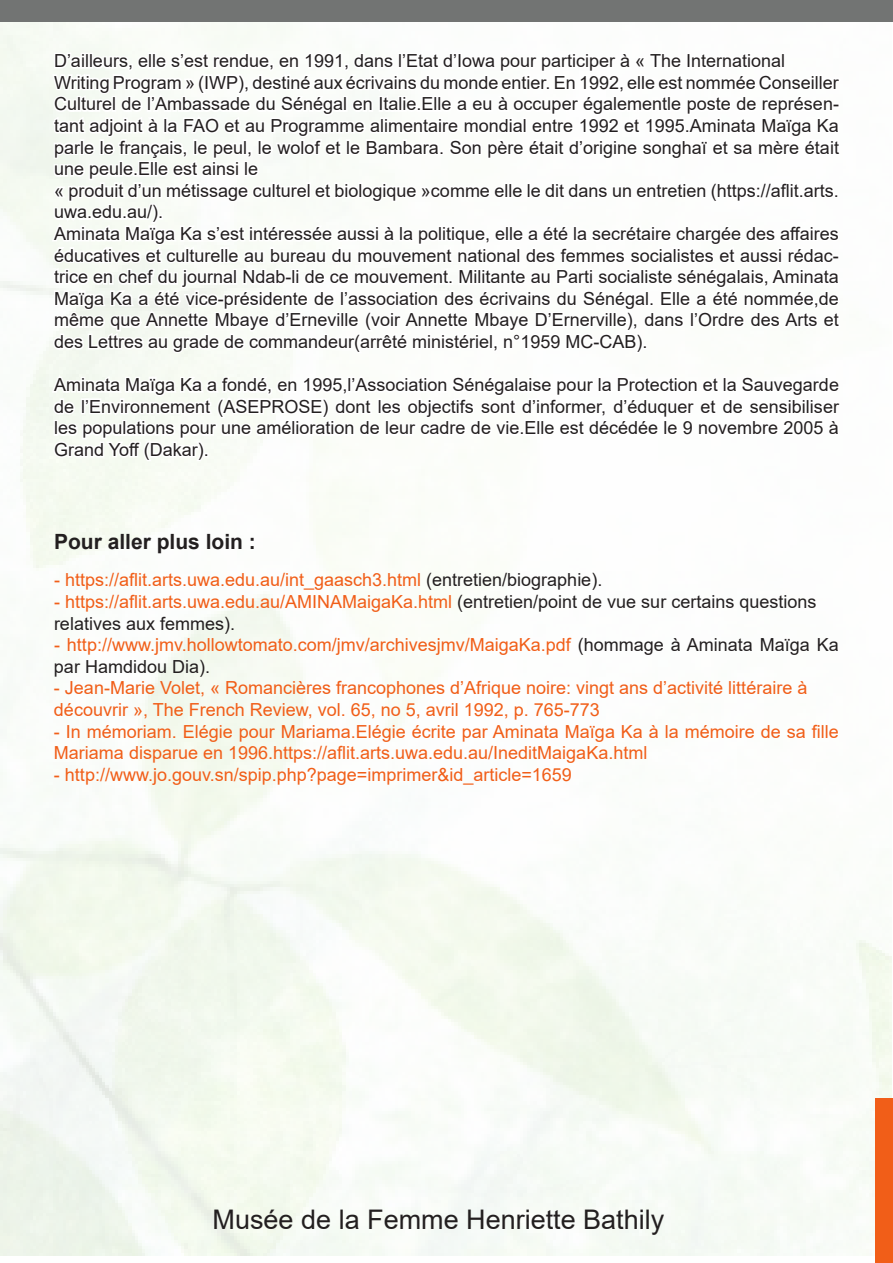
<style>
.page{position:relative;width:893px;height:1263px;background:#fff}
.page>*{position:absolute;margin:0;border:0;box-sizing:border-box;transform-origin:0 0}
.t1{font:27px "Arial";color:#231f20}
.t2{font:700 21px "Arial";color:#231f20}
.t3{font:18px/21.6px "Arial";color:#231f20}
.t4{font:18px/21.6px "Arial";color:#f15e18}
.s1{color:#231f20}
.s2{color:#f15e18}
</style>
<div class="page">
<div style="left:875px;top:1098px;width:18px;height:165px;background:#f15e18"></div>
<div style="left:0;top:0;width:893px;height:21px;background:#727473"></div>
<svg style="left:50px;top:35px;width:793px;height:429px"></svg>
<p class="t3" style="left:54px;top:50px;width:786px">D’ailleurs, elle s’est rendue, en 1991, dans l’Etat d’Iowa pour participer à « The International Writing Program » (IWP), destiné aux écrivains du monde entier. En 1992, elle est nommée Conseiller Culturel de l’Ambassade du Sénégal en Italie.Elle a eu à occuper égalementle poste de représen&shy;tant adjoint à la FAO et au Programme alimentaire mondial entre 1992 et 1995.Aminata Maïga Ka parle le français, le peul, le wolof et le Bambara. Son père était d’origine songhaï et sa mère était une peule.Elle est ainsi le<br>« produit d’un métissage culturel et biologique »comme elle le dit dans un entretien (https://aflit.arts. uwa.edu.au/).<br>Aminata Maïga Ka s’est intéressée aussi à la politique, elle a été la secrétaire chargée des affaires éducatives et culturelle au bureau du mouvement national des femmes socialistes et aussi rédac&shy;trice en chef du journal Ndab-li de ce mouvement. Militante au Parti socialiste sénégalais, Aminata Maïga Ka a été vice-présidente de l’association des écrivains du Sénégal. Elle a été nommée,de même que Annette Mbaye d’Erneville (voir Annette Mbaye D’Ernerville), dans l’Ordre des Arts et des Lettres au grade de commandeur(arrêté ministériel, n°1959 MC-CAB).</p>
<p class="t3" style="left:54px;top:374px;width:786px;text-align:justify">Aminata Maïga Ka a fondé, en 1995,l’Association Sénégalaise pour la Protection et la Sauvegarde de l’Environnement (ASEPROSE) dont les objectifs sont d’informer, d’éduquer et de sensibiliser les populations pour une amélioration de leur cadre de vie.Elle est décédée le 9 novembre 2005 à Grand Yoff (Dakar).</p>
<p class="t2" style="left:54px;top:527px;width:203px">Pour aller plus loin :</p>
<p class="t4" style="left:54px;top:569px;width:550px">- https://aflit.arts.uwa.edu.au/int_gaasch3.html <span class="s1">(entretien/biographie).</span></p>
<p class="t3" style="left:54px;top:591px;width:764px"><span class="s2">- https://aflit.arts.uwa.edu.au/AMINAMaigaKa.html</span> (entretien/point de vue sur certains questions relatives aux femmes).</p>
<p class="t4" style="left:54px;top:634px;width:786px">- http://www.jmv.hollowtomato.com/jmv/archivesjmv/MaigaKa.pdf <span class="s1">(hommage à Aminata Maïga Ka par Hamdidou Dia).</span></p>
<p class="t4" style="left:54px;top:677px;width:755px">- Jean-Marie Volet, « Romancières francophones d’Afrique noire: vingt ans d’activité littéraire à découvrir », The French Review, vol. 65, no 5, avril 1992, p. 765-773</p>
<p class="t4" style="left:54px;top:720px;width:786px">- In mémoriam. Elégie pour Mariama.Elégie écrite par Aminata Maïga Ka à la mémoire de sa fille<br>Mariama disparue en 1996.https://aflit.arts.uwa.edu.au/IneditMaigaKa.html</p>
<p class="t4" style="left:54px;top:763px;width:519px">- http://www.jo.gouv.sn/spip.php?page=imprimer&amp;id_article=1659</p>
<h1 class="t1" style="left:213px;top:1200px;width:453px">Musée de la Femme Henriette Bathily</h1>
</div>
